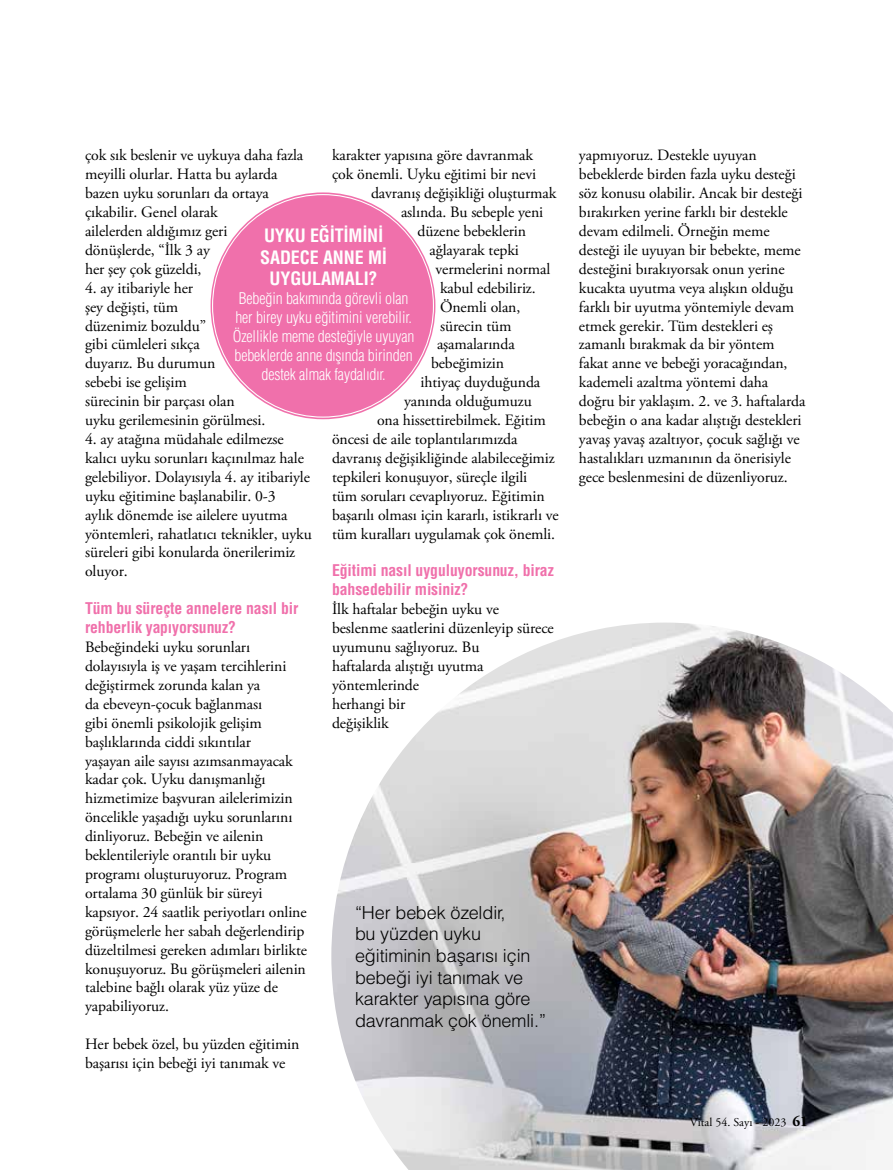
<style>
.page{position:relative;width:893px;height:1170px;background:#fff}
.page>*{position:absolute;margin:0;border:0;box-sizing:border-box;transform-origin:0 0}
.t1{font:18px/21.6px "Helvetica Light Normal Tr";letter-spacing:-.005em;color:#000}
.t2{font:18px/21.6px "Helvetica Cond Bold Tr";letter-spacing:-.005em;color:#fff;text-align:center}
.t3{font:15.75px/18.9px "Adobe Garamond Pro";letter-spacing:-.005em;color:#000}
.t4{font:15.75px/18.9px "Helvetica Condensed Light Tr";letter-spacing:-.005em;color:#fff;text-align:center}
.t5{font:15.75px/18.9px "Helvetica Cond Bold Tr";letter-spacing:-.005em;color:#f070ab}
.t6{font:12px "Adobe Garamond Pro";color:#000}
.s1{font-weight:700;font-size:15px}
</style>
<div class="page">
<div style="left:211px;top:192px;width:224px;height:227px;background:#f070ab;border-radius:50%"></div>
<img style="left:331px;top:622px;width:562px;height:547px">
<p class="t3" style="left:85px;top:146px;width:220px">çok sık beslenir ve uykuya daha fazla meyilli olurlar. Hatta bu aylarda bazen uyku sorunları da ortaya çıkabilir. Genel olarak<br>ailelerden aldığımız geri<br>dönüşlerde, “İlk 3 ay<br>her şey çok güzeldi,</p>
<p class="t3" style="left:85px;top:279px;width:182px">4. ay itibariyle her<br>şey değişti, tüm<br>düzenimiz bozuldu”<br>gibi cümleleri sıkça<br>duyarız. Bu durumun<br>sebebi ise gelişim<br>sürecinin bir parçası olan uyku gerilemesinin görülmesi.</p>
<p class="t3" style="left:85px;top:430px;width:228px">4. ay atağına müdahale edilmezse kalıcı uyku sorunları kaçınılmaz hale gelebiliyor. Dolayısıyla 4. ay itibariyle uyku eğitimine başlanabilir. 0-3<br>aylık dönemde ise ailelere uyutma yöntemleri, rahatlatıcı teknikler, uyku süreleri gibi konularda önerilerimiz oluyor.</p>
<p class="t5" style="left:85px;top:599px;width:215px">Tüm bu süreçte annelere nasıl bir rehberlik yapıyorsunuz?</p>
<p class="t3" style="left:85px;top:638px;width:223px">Bebeğindeki uyku sorunları dolayısıyla iş ve yaşam tercihlerini değiştirmek zorunda kalan ya<br>da ebeveyn-çocuk bağlanması<br>gibi önemli psikolojik gelişim başlıklarında ciddi sıkıntılar<br>yaşayan aile sayısı azımsanmayacak kadar çok. Uyku danışmanlığı hizmetimize başvuran ailelerimizin öncelikle yaşadığı uyku sorunlarını dinliyoruz. Bebeğin ve ailenin beklentileriyle orantılı bir uyku programı oluşturuyoruz. Program ortalama 30 günlük bir süreyi kapsıyor. 24 saatlik periyotları online görüşmelerle her sabah değerlendirip düzeltilmesi gereken adımları birlikte konuşuyoruz. Bu görüşmeleri ailenin talebine bağlı olarak yüz yüze de yapabiliyoruz.</p>
<p class="t3" style="left:85px;top:1035px;width:216px">Her bebek özel, bu yüzden eğitimin başarısı için bebeği iyi tanımak ve</p>
<p class="t3" style="left:332px;top:146px;width:202px">karakter yapısına göre davranmak</p>
<p class="t3" style="left:332px;top:165px;width:206px">çok önemli. Uyku eğitimi bir nevi</p>
<p class="t3" style="left:371px;top:184px;width:187px">davranış değişikliği oluşturmak</p>
<p class="t3" style="left:401px;top:203px;width:144px">aslında. Bu sebeple yeni</p>
<p class="t3" style="left:417px;top:222px;width:110px">düzene bebeklerin</p>
<p class="t3" style="left:429px;top:241px;width:91px">ağlayarak tepki</p>
<p class="t3" style="left:435px;top:260px;width:116px">vermelerini normal</p>
<p class="t3" style="left:440px;top:279px;width:97px">kabul edebiliriz.</p>
<p class="t3" style="left:440px;top:298px;width:82px">Önemli olan,</p>
<p class="t3" style="left:440px;top:316px;width:73px">sürecin tüm</p>
<p class="t3" style="left:437px;top:335px;width:79px">aşamalarında</p>
<p class="t3" style="left:431px;top:354px;width:75px">bebeğimizin</p>
<p class="t3" style="left:420px;top:373px;width:121px">ihtiyaç duyduğunda</p>
<p class="t3" style="left:404px;top:392px;width:129px">yanında olduğumuzu</p>
<p class="t3" style="left:377px;top:411px;width:170px">ona hissettirebilmek. Eğitim</p>
<p class="t3" style="left:332px;top:430px;width:187px">öncesi de aile toplantılarımızda</p>
<p class="t3" style="left:332px;top:449px;width:224px">davranış değişikliğinde alabileceğimiz</p>
<p class="t3" style="left:332px;top:468px;width:197px">tepkileri konuşuyor, süreçle ilgili</p>
<p class="t3" style="left:332px;top:487px;width:214px">tüm soruları cevaplıyoruz. Eğitimin</p>
<p class="t3" style="left:332px;top:505px;width:228px">başarılı olması için kararlı, istikrarlı ve</p>
<p class="t3" style="left:332px;top:524px;width:225px">tüm kuralları uygulamak çok önemli.</p>
<p class="t5" style="left:332px;top:561px;width:223px">Eğitimi nasıl uyguluyorsunuz, biraz bahsedebilir misiniz?</p>
<p class="t3" style="left:332px;top:600px;width:223px">İlk haftalar bebeğin uyku ve beslenme saatlerini düzenleyip sürece uyumunu sağlıyoruz. Bu<br>haftalarda alıştığı uyutma yöntemlerinde<br>herhangi bir<br>değişiklik</p>
<p class="t2" style="left:260px;top:225px;width:128px">UYKU EĞİTİMİNİ<br>SADECE ANNE Mİ<br>UYGULAMALI?</p>
<p class="t4" style="left:233px;top:289px;width:183px">Bebeğin bakımında görevli olan her birey uyku eğitimini verebilir.<br>Özellikle meme desteğiyle uyuyan bebeklerde anne dışında birinden destek almak faydalıdır.</p>
<p class="t1" style="left:355px;top:901px;width:192px">“Her bebek özeldir,<br>bu yüzden uyku eğitiminin başarısı için bebeği iyi tanımak ve karakter yapısına göre davranmak çok önemli.”</p>
<p class="t3" style="left:579px;top:146px;width:228px">yapmıyoruz. Destekle uyuyan bebeklerde birden fazla uyku desteği söz konusu olabilir. Ancak bir desteği bırakırken yerine farklı bir destekle devam edilmeli. Örneğin meme desteği ile uyuyan bir bebekte, meme desteğini bırakıyorsak onun yerine kucakta uyutma veya alışkın olduğu farklı bir uyutma yöntemiyle devam etmek gerekir. Tüm destekleri eş zamanlı bırakmak da bir yöntem fakat anne ve bebeği yoracağından, kademeli azaltma yöntemi daha doğru bir yaklaşım. 2. ve 3. haftalarda bebeğin o ana kadar alıştığı destekleri yavaş yavaş azaltıyor, çocuk sağlığı ve hastalıkları uzmanının da önerisiyle gece beslenmesini de düzenliyoruz.</p>
<p class="t6" style="left:690px;top:1114px;width:120px">Vital 54. Sayı - 2023 <span class="s1">61</span></p>
</div>
